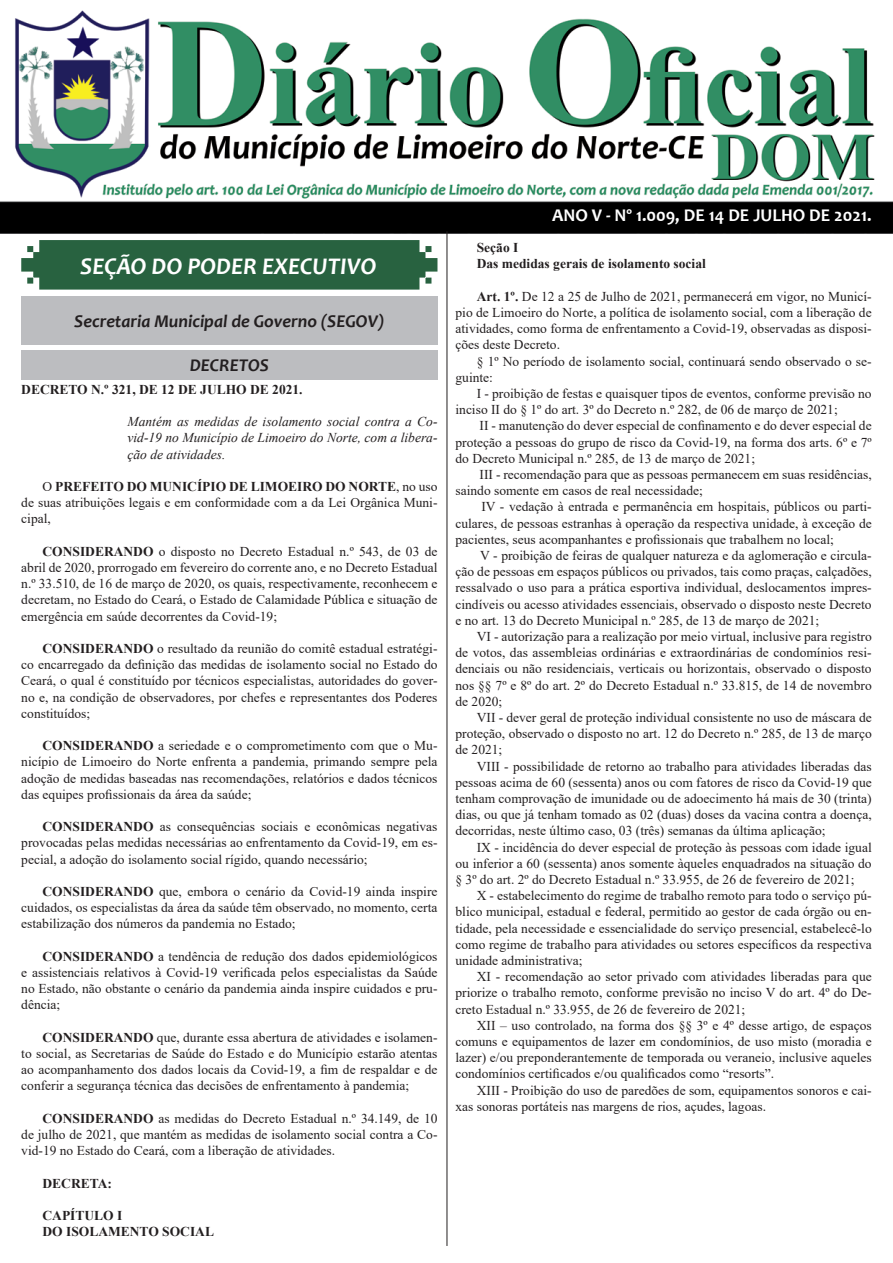
<style>
.page{position:relative;width:893px;height:1263px;background:#fff}
.page>*{position:absolute;margin:0;border:0;box-sizing:border-box;transform-origin:0 0}
.t1{font:italic 700 24px "Candara";color:#fff}
.t2{font:italic 700 18px "Candara";color:#231f20}
.t3{font:700 18px "Candara";color:#fff}
.t4{font:13.5px/16.2px "Times New Roman";color:#231f20;text-align:justify}
.t5{font:700 13.5px "Times New Roman";color:#231f20}
.t6{font:italic 13.5px/16.2px "Times New Roman";color:#231f20;text-align:justify}
.s1{font-weight:700}
</style>
<div class="page">
<img style="left:0;top:10px;width:893px;height:224px">
<svg style="left:21px;top:240px;width:416px;height:50px;background:#346a4a"></svg>
<hr style="left:447px;top:231px;width:1px;height:1015px;background:#231f20">
<div style="left:21px;top:296px;width:416px;height:49px;background:#bcbdc0"></div>
<div style="left:21px;top:350px;width:416px;height:29px;background:#bcbdc0"></div>
<p class="t1" style="left:80px;top:251px;width:298px">SEÇÃO DO PODER EXECUTIVO</p>
<p class="t2" style="left:74px;top:310px;width:312px">Secretaria Municipal de Governo (SEGOV)</p>
<p class="t2" style="left:190px;top:354px;width:81px">DECRETOS</p>
<p class="t5" style="left:21px;top:379px;width:283px">DECRETO N.º 321, DE 12 DE JULHO DE 2021.</p>
<p class="t6" style="left:128px;top:413px;width:311px">Mantém as medidas de isolamento social contra a Co&shy;vid-19 no Município de Limoeiro do Norte, com a libera&shy;ção de atividades.</p>
<p class="t4" style="left:21px;top:478px;width:418px;text-indent:21px">O <span class="s1">PREFEITO DO MUNICÍPIO DE LIMOEIRO DO NORTE</span>, no uso de suas atribuições legais e em conformidade com a da Lei Orgânica Muni&shy;cipal,</p>
<p class="t4" style="left:21px;top:543px;width:418px;text-indent:21px"><span class="s1">CONSIDERANDO</span> o disposto no Decreto Estadual n.º 543, de 03 de abril de 2020, prorrogado em fevereiro do corrente ano, e no Decreto Estadual n.º 33.510, de 16 de março de 2020, os quais, respectivamente, reconhecem e decretam, no Estado do Ceará, o Estado de Calamidade Pública e situação de emergência em saúde decorrentes da Covid-19;</p>
<p class="t4" style="left:21px;top:640px;width:418px;text-indent:21px"><span class="s1">CONSIDERANDO</span> o resultado da reunião do comitê estadual estratégi&shy;co encarregado da definição das medidas de isolamento social no Estado do Ceará, o qual é constituído por técnicos especialistas, autoridades do gover&shy;no e, na condição de observadores, por chefes e representantes dos Poderes constituídos;</p>
<p class="t4" style="left:21px;top:737px;width:418px;text-indent:21px"><span class="s1">CONSIDERANDO</span> a seriedade e o comprometimento com que o Mu&shy;nicípio de Limoeiro do Norte enfrenta a pandemia, primando sempre pela adoção de medidas baseadas nas recomendações, relatórios e dados técnicos das equipes profissionais da área da saúde;</p>
<p class="t4" style="left:21px;top:818px;width:418px;text-indent:21px"><span class="s1">CONSIDERANDO</span> as consequências sociais e econômicas negativas provocadas pelas medidas necessárias ao enfrentamento da Covid-19, em es&shy;pecial, a adoção do isolamento social rígido, quando necessário;</p>
<p class="t4" style="left:21px;top:883px;width:418px;text-indent:21px"><span class="s1">CONSIDERANDO</span> que, embora o cenário da Covid-19 ainda inspire cuidados, os especialistas da área da saúde têm observado, no momento, certa estabilização dos números da pandemia no Estado;</p>
<p class="t4" style="left:21px;top:948px;width:418px;text-indent:21px"><span class="s1">CONSIDERANDO</span> a tendência de redução dos dados epidemiológicos e assistenciais relativos à Covid-19 verificada pelos especialistas da Saúde no Estado, não obstante o cenário da pandemia ainda inspire cuidados e pru&shy;dência;</p>
<p class="t4" style="left:21px;top:1029px;width:418px;text-indent:21px"><span class="s1">CONSIDERANDO</span> que, durante essa abertura de atividades e isolamen&shy;to social, as Secretarias de Saúde do Estado e do Município estarão atentas ao acompanhamento dos dados locais da Covid-19, a fim de respaldar e de conferir a segurança técnica das decisões de enfrentamento à pandemia;</p>
<p class="t4" style="left:21px;top:1110px;width:418px;text-indent:21px"><span class="s1">CONSIDERANDO</span> as medidas do Decreto Estadual n.º 34.149, de 10 de julho de 2021, que mantém as medidas de isolamento social contra a Co&shy;vid-19 no Estado do Ceará, com a liberação de atividades.</p>
<p class="t5" style="left:43px;top:1173px;width:71px">DECRETA:</p>
<p class="t5" style="left:43px;top:1206px;width:81px">CAPÍTULO I</p>
<p class="t5" style="left:43px;top:1222px;width:173px">DO ISOLAMENTO SOCIAL</p>
<p class="t3" style="left:552px;top:204px;width:321px">ANO V - Nº 1.009, DE 14 DE JULHO DE 2021.</p>
<p class="t5" style="left:477px;top:238px;width:43px">Seção I</p>
<p class="t5" style="left:477px;top:254px;width:231px">Das medidas gerais de isolamento social</p>
<p class="t4" style="left:455px;top:288px;width:418px;text-indent:21px"><span class="s1">Art. 1º.</span> De 12 a 25 de Julho de 2021, permanecerá em vigor, no Municí&shy;pio de Limoeiro do Norte, a política de isolamento social, com a liberação de atividades, como forma de enfrentamento a Covid-19, observadas as disposi&shy;ções deste Decreto.</p>
<p class="t4" style="left:455px;top:352px;width:418px;text-indent:21px">§ 1º No período de isolamento social, continuará sendo observado o se&shy;guinte:</p>
<p class="t4" style="left:455px;top:385px;width:418px;text-indent:21px">I - proibição de festas e quaisquer tipos de eventos, conforme previsão no inciso II do § 1º do art. 3º do Decreto n.º 282, de 06 de março de 2021;</p>
<p class="t4" style="left:455px;top:417px;width:418px;text-indent:24px">II - manutenção do dever especial de confinamento e do dever especial de proteção a pessoas do grupo de risco da Covid-19, na forma dos arts. 6º e 7º do Decreto Municipal n.º 285, de 13 de março de 2021;</p>
<p class="t4" style="left:455px;top:466px;width:418px;text-indent:24px">III - recomendação para que as pessoas permanecem em suas residências, saindo somente em casos de real necessidade;</p>
<p class="t4" style="left:455px;top:498px;width:418px;text-indent:26px">IV - vedação à entrada e permanência em hospitais, públicos ou parti&shy;culares, de pessoas estranhas à operação da respectiva unidade, à exceção de pacientes, seus acompanhantes e profissionais que trabalhem no local;</p>
<p class="t4" style="left:455px;top:547px;width:418px;text-indent:25px">V - proibição de feiras de qualquer natureza e da aglomeração e circula&shy;ção de pessoas em espaços públicos ou privados, tais como praças, calçadões, ressalvado o uso para a prática esportiva individual, deslocamentos impres&shy;cindíveis ou acesso atividades essenciais, observado o disposto neste Decreto e no art. 13 do Decreto Municipal n.º 285, de 13 de março de 2021;</p>
<p class="t4" style="left:455px;top:628px;width:418px;text-indent:21px">VI - autorização para a realização por meio virtual, inclusive para registro de votos, das assembleias ordinárias e extraordinárias de condomínios resi&shy;denciais ou não residenciais, verticais ou horizontais, observado o disposto nos §§ 7º e 8º do art. 2º do Decreto Estadual n.º 33.815, de 14 de novembro de 2020;</p>
<p class="t4" style="left:455px;top:709px;width:418px;text-indent:21px">VII - dever geral de proteção individual consistente no uso de máscara de proteção, observado o disposto no art. 12 do Decreto n.º 285, de 13 de março de 2021;</p>
<p class="t4" style="left:455px;top:757px;width:418px;text-indent:21px">VIII - possibilidade de retorno ao trabalho para atividades liberadas das pessoas acima de 60 (sessenta) anos ou com fatores de risco da Covid-19 que tenham comprovação de imunidade ou de adoecimento há mais de 30 (trinta) dias, ou que já tenham tomado as 02 (duas) doses da vacina contra a doença, decorridas, neste último caso, 03 (três) semanas da última aplicação;</p>
<p class="t4" style="left:455px;top:838px;width:418px;text-indent:21px">IX - incidência do dever especial de proteção às pessoas com idade igual ou inferior a 60 (sessenta) anos somente àqueles enquadrados na situação do § 3º do art. 2º do Decreto Estadual n.º 33.955, de 26 de fevereiro de 2021;</p>
<p class="t4" style="left:455px;top:887px;width:418px;text-indent:21px">X - estabelecimento do regime de trabalho remoto para todo o serviço pú&shy;blico municipal, estadual e federal, permitido ao gestor de cada órgão ou en&shy;tidade, pela necessidade e essencialidade do serviço presencial, estabelecê-lo como regime de trabalho para atividades ou setores específicos da respectiva unidade administrativa;</p>
<p class="t4" style="left:455px;top:968px;width:418px;text-indent:21px">XI - recomendação ao setor privado com atividades liberadas para que priorize o trabalho remoto, conforme previsão no inciso V do art. 4º do De&shy;creto Estadual n.º 33.955, de 26 de fevereiro de 2021;</p>
<p class="t4" style="left:455px;top:1017px;width:418px;text-indent:21px">XII – uso controlado, na forma dos §§ 3º e 4º desse artigo, de espaços comuns e equipamentos de lazer em condomínios, de uso misto (moradia e lazer) e/ou preponderantemente de temporada ou veraneio, inclusive aqueles condomínios certificados e/ou qualificados como “resorts”.</p>
<p class="t4" style="left:455px;top:1081px;width:418px;text-indent:21px">XIII - Proibição do uso de paredões de som, equipamentos sonoros e cai&shy;xas sonoras portáteis nas margens de rios, açudes, lagoas.</p>
</div>
